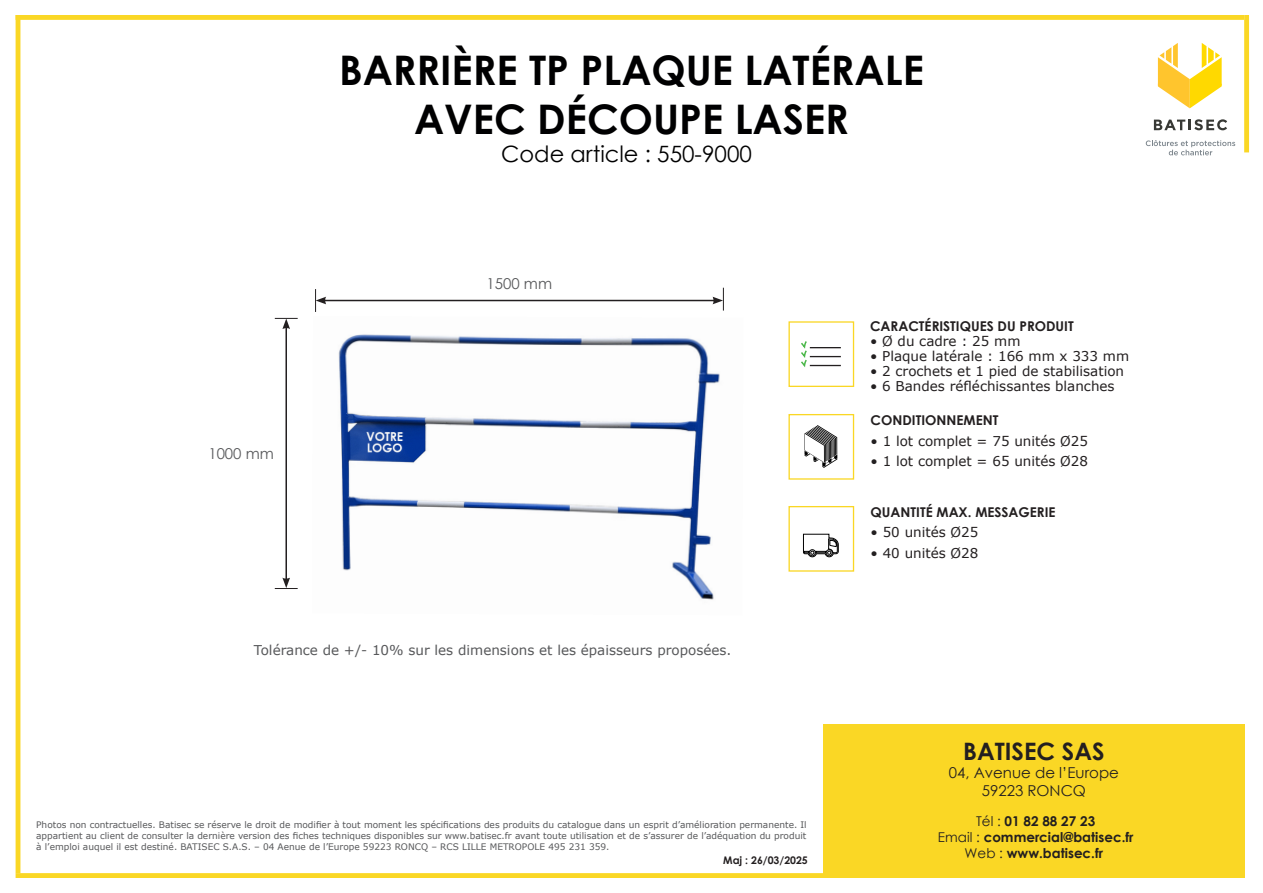
<style>
.page{position:relative;width:1263px;height:893px;background:#fff}
.page>*{position:absolute;margin:0;border:0;box-sizing:border-box;transform-origin:0 0}
.t1{font:700 40.8px "Century Gothic";color:#000001}
.t2{font:700 24px "Century Gothic";color:#231f20}
.t3{font:22.5px "Century Gothic";color:#000001}
.t4{font:15px/18px "Century Gothic";color:#231f20;text-align:center}
.t5{font:15px "Century Gothic";color:#57585a}
.t6{font:13.5px "Verdana";color:#231f20}
.t7{font:700 13.5px/16.2px "Century Gothic";color:#231f20;text-align:center}
.t8{font:13.5px "Verdana";color:#57585a}
.t9{font:700 10.5px "Century Gothic";color:#231f20}
.t10{font:9px/10.8px "Verdana";color:#57585a;text-align:justify}
.s1{font-weight:400}
</style>
<div class="page">
<div style="left:823px;top:725px;width:422px;height:153px;background:#fad725"></div>
<hr style="left:16px;top:15px;width:4px;height:858px;background:#fad725">
<div style="left:16px;top:15px;width:1228px;height:5px;background:#fad725"></div>
<div style="left:1244px;top:15px;width:5px;height:137px;background:#fad725"></div>
<div style="left:16px;top:873px;width:1229px;height:5px;background:#fad725"></div>
<svg style="left:1158px;top:43px;width:64px;height:65px"></svg>
<svg style="left:1154px;top:119px;width:73px;height:11px"></svg>
<svg style="left:1146px;top:140px;width:89px;height:15px"></svg>
<div style="left:788px;top:321px;width:66px;height:66px;border:1px solid #fad725"></div>
<div style="left:788px;top:414px;width:66px;height:66px;border:1px solid #fad725"></div>
<div style="left:788px;top:506px;width:66px;height:66px;border:1px solid #fad725"></div>
<svg style="left:804px;top:425px;width:33px;height:43px"></svg>
<hr style="left:810px;top:347px;width:31px;height:1px;background:#231f20">
<hr style="left:810px;top:356px;width:31px;height:1px;background:#231f20">
<hr style="left:810px;top:365px;width:31px;height:1px;background:#231f20">
<svg style="left:801px;top:341px;width:6px;height:26px"></svg>
<svg style="left:803px;top:534px;width:36px;height:23px"></svg>
<hr style="left:285px;top:327px;width:2px;height:253px;background:#231f20">
<svg style="left:275px;top:578px;width:23px;height:11px"></svg>
<svg style="left:275px;top:318px;width:23px;height:11px"></svg>
<hr style="left:324px;top:300px;width:391px;height:1px;background:#231f20">
<svg style="left:712px;top:288px;width:12px;height:23px"></svg>
<svg style="left:315px;top:289px;width:11px;height:23px"></svg>
<img style="left:338px;top:334px;width:382px;height:266px">
<p class="t1" style="left:339px;top:39px;width:586px">BARRIÈRE TP PLAQUE LATÉRALE</p>
<p class="t1" style="left:414px;top:88px;width:436px">AVEC DÉCOUPE LASER</p>
<p class="t3" style="left:501px;top:138px;width:252px">Code article : 550-9000</p>
<p class="t5" style="left:208px;top:443px;width:67px">1000 mm</p>
<p class="t5" style="left:487px;top:273px;width:67px">1500 mm</p>
<p class="t8" style="left:254px;top:640px;width:479px">Tolérance de +/- 10% sur les dimensions et les épaisseurs proposées.</p>
<p class="t10" style="left:36px;top:819px;width:772px">Photos non contractuelles. Batisec se réserve le droit de modifier à tout moment les spécifications des produits du catalogue dans un esprit d’amélioration permanente. Il appartient au client de consulter la dernière version des fiches techniques disponibles sur www.batisec.fr avant toute utilisation et de s’assurer de l’adéquation du produit à l’emploi auquel il est destiné. BATISEC S.A.S. – 04 Aenue de l’Europe 59223 RONCQ – RCS LILLE METROPOLE 495 231 359.</p>
<p class="t9" style="left:723px;top:852px;width:86px">Maj : 26/03/2025</p>
<p class="t7" style="left:870px;top:318px;width:205px">CARACTÉRISTIQUES DU PRODUIT</p>
<p class="t6" style="left:870px;top:332px;width:152px">• Ø du cadre : 25 mm</p>
<p class="t6" style="left:870px;top:347px;width:261px">• Plaque latérale : 166 mm x 333 mm</p>
<p class="t6" style="left:870px;top:362px;width:256px">• 2 crochets et 1 pied de stabilisation</p>
<p class="t6" style="left:870px;top:377px;width:246px">• 6 Bandes réfléchissantes blanches</p>
<p class="t7" style="left:871px;top:412px;width:129px">CONDITIONNEMENT</p>
<p class="t6" style="left:871px;top:432px;width:219px">• 1 lot complet = 75 unités Ø25</p>
<p class="t6" style="left:871px;top:452px;width:219px">• 1 lot complet = 65 unités Ø28</p>
<p class="t7" style="left:871px;top:503px;width:186px">QUANTITÉ MAX. MESSAGERIE</p>
<p class="t6" style="left:871px;top:523px;width:109px">• 50 unités Ø25</p>
<p class="t6" style="left:871px;top:544px;width:109px">• 40 unités Ø28</p>
<h2 class="t2" style="left:963px;top:733px;width:143px">BATISEC SAS</h2>
<h3 class="t4" style="left:949px;top:763px;width:172px">04, Avenue de l’Europe<br>59223 RONCQ</h3>
<h3 class="t7" style="left:938px;top:812px;width:197px"><span class="s1">Tél :</span> 01 82 88 27 23<br><span class="s1">Email :</span> commercial@batisec.fr<br><span class="s1">Web :</span> www.batisec.fr</h3>
</div>
